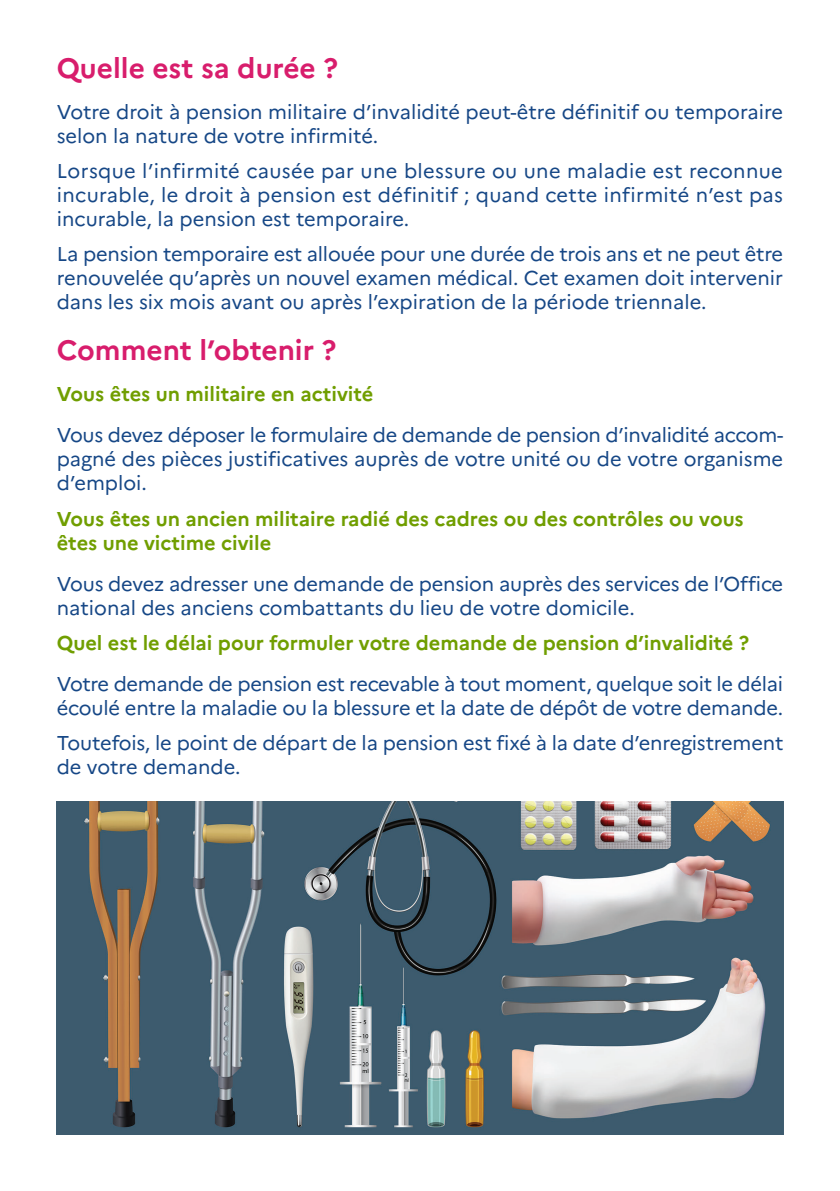
<style>
.page{position:relative;width:840px;height:1191px;background:#fff}
.page>*{position:absolute;margin:0;border:0;box-sizing:border-box;transform-origin:0 0}
.sous-titre{font:700 28px "Marianne";color:#d81d6c}
.t1{font:20px/24px "Marianne";letter-spacing:-.01em;color:#164786}
.sous-titre_2e_niveau{font:700 20px/24px "Marianne";color:#709e00}
</style>
<div class="page">
<img style="left:57px;top:801px;width:725px;height:333px">
<p class="sous-titre" style="left:57px;top:51px;width:282px">Quelle est sa durée ?</p>
<p class="t1" style="left:57px;top:100px;width:727px">Votre droit à pension militaire d’invalidité peut-être définitif ou temporaire selon la nature de votre infirmité.</p>
<p class="t1" style="left:57px;top:159px;width:727px;text-align:justify">Lorsque l’infirmité causée par une blessure ou une maladie est reconnue incurable, le droit à pension est définitif ; quand cette infirmité n’est pas incurable, la pension est temporaire.</p>
<p class="t1" style="left:57px;top:242px;width:727px;text-align:justify">La pension temporaire est allouée pour une durée de trois ans et ne peut être renouvelée qu’après un nouvel examen médical. Cet examen doit intervenir dans les six mois avant ou après l’expiration de la période triennale.</p>
<p class="sous-titre" style="left:57px;top:333px;width:281px">Comment l’obtenir ?</p>
<p class="sous-titre_2e_niveau" style="left:57px;top:382px;width:318px">Vous êtes un militaire en activité</p>
<p class="t1" style="left:57px;top:423px;width:727px;text-align:justify">Vous devez déposer le formulaire de demande de pension d’invalidité accom&shy;pagné des pièces justificatives auprès de votre unité ou de votre organisme d’emploi.</p>
<p class="sous-titre_2e_niveau" style="left:57px;top:506px;width:688px">Vous êtes un ancien militaire radié des cadres ou des contrôles ou vous êtes une victime civile</p>
<p class="t1" style="left:57px;top:571px;width:727px">Vous devez adresser une demande de pension auprès des services de l’Office national des anciens combattants du lieu de votre domicile.</p>
<p class="sous-titre_2e_niveau" style="left:57px;top:631px;width:693px">Quel est le délai pour formuler votre demande de pension d’invalidité ?</p>
<p class="t1" style="left:57px;top:672px;width:727px">Votre demande de pension est recevable à tout moment, quelque soit le délai écoulé entre la maladie ou la blessure et la date de dépôt de votre demande.</p>
<p class="t1" style="left:57px;top:731px;width:727px">Toutefois, le point de départ de la pension est fixé à la date d’enregistrement de votre demande.</p>
</div>
